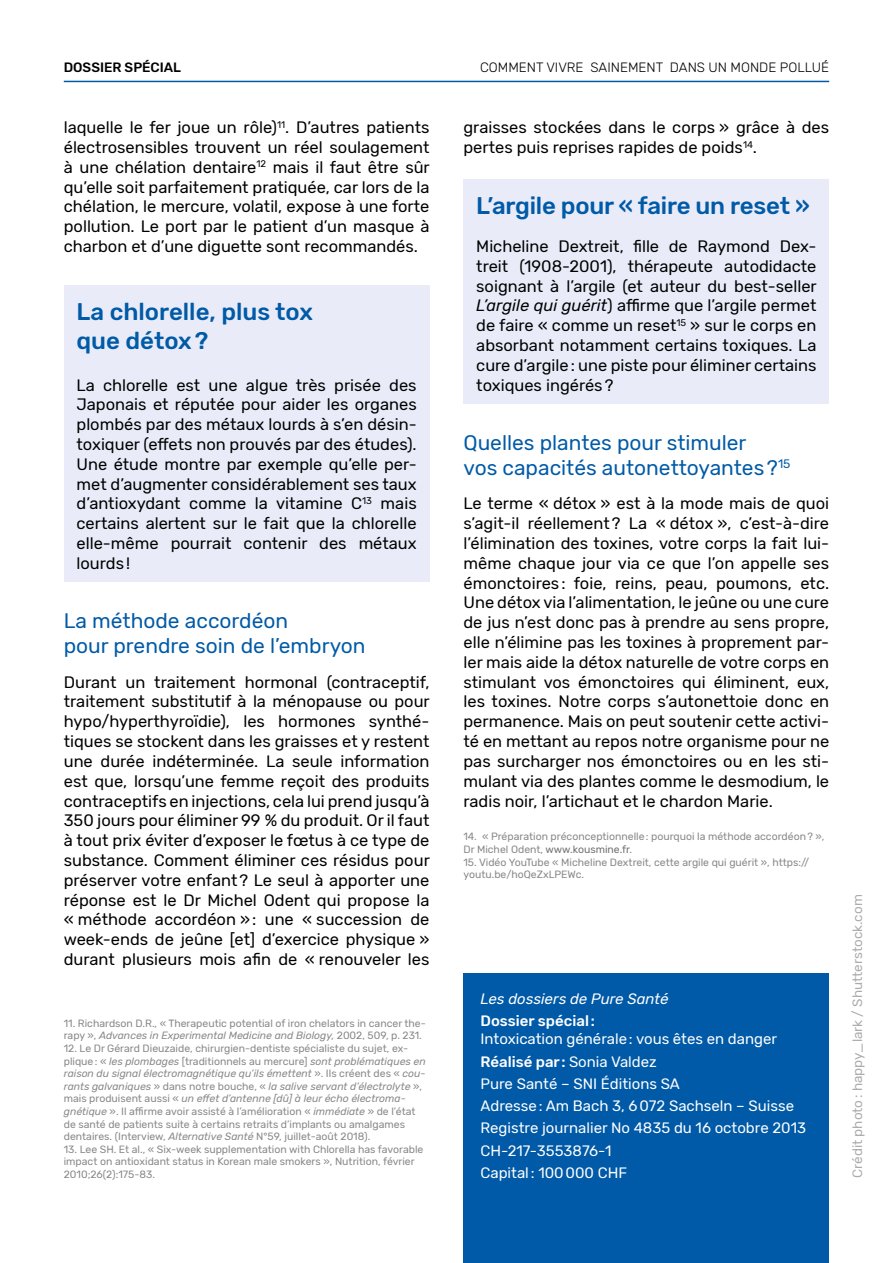
<style>
.page{position:relative;width:893px;height:1263px;background:#fff}
.page>*{position:absolute;margin:0;border:0;box-sizing:border-box;transform-origin:0 0}
.t1{font:500 24px/28.8px "Rubik";letter-spacing:-.01em;color:#005aa7}
.t2{font:21px/25.2px "Rubik";color:#005aa7}
.t3{font:16.5px/19.8px "Rubik";color:#000;text-align:justify}
.t4{font:15px/22.2px "Rubik";color:#fff}
.t5{font:italic 15px "Rubik";color:#fff}
.t6{font:500 15px "Rubik";color:#fff}
.t7{font:13.5px "Rubik";color:#878787}
.t8{font:300 13.5px "Rubik";color:#000}
.t9{font:500 13.5px "Rubik";color:#000}
.t10{font:10.5px/12.6px "Rubik";color:#878787}
.s1{font-style:italic}
.s2{color:#706f6f}
.s3{font-weight:500}
</style>
<div class="page">
<div style="left:463px;top:973px;width:366px;height:290px;background:#005aa7"></div>
<hr style="left:64px;top:81px;width:765px;height:1px;background:#005aa7">
<div style="left:64px;top:285px;width:365px;height:297px;background:#e9ecf8"></div>
<div style="left:463px;top:179px;width:366px;height:224px;background:#e9ecf8"></div>
<p class="t9" style="left:64px;top:60px;width:119px">DOSSIER SPÉCIAL</p>
<p class="t8" style="left:480px;top:60px;width:351px">COMMENT VIVRE SAINEMENT DANS UN MONDE POLLUÉ</p>
<p class="t3" style="left:64px;top:118px;width:368px">laquelle le fer joue un rôle)<sup>11</sup>. D’autres patients électrosensibles trouvent un réel soulagement à une chélation dentaire<sup>12</sup> mais il faut être sûr qu’elle soit parfaitement pratiquée, car lors de la chélation, le mercure, volatil, expose à une forte pollution. Le port par le patient d’un masque à charbon et d’une diguette sont recommandés.</p>
<h1 class="t1" style="left:77px;top:298px;width:238px">La chlorelle, plus tox que détox?</h1>
<p class="t3" style="left:77px;top:375px;width:342px">La chlorelle est une algue très prisée des Japonais et réputée pour aider les organes plombés par des métaux lourds à s’en désin&shy;toxiquer (effets non prouvés par des études).<br>Une étude montre par exemple qu’elle per&shy;met d’augmenter considérablement ses taux d’antioxydant comme la vitamine C<sup>13</sup> mais certains alertent sur le fait que la chlorelle elle-même pourrait contenir des métaux lourds!</p>
<p class="t2" style="left:64px;top:609px;width:303px">La méthode accordéon<br>pour prendre soin de l’embryon</p>
<p class="t3" style="left:64px;top:672px;width:368px">Durant un traitement hormonal (contraceptif, traitement substitutif à la ménopause ou pour hypo/hyperthyroïdie), les hormones synthé&shy;tiques se stockent dans les graisses et y restent une durée indéterminée. La seule information est que, lorsqu’une femme reçoit des produits contraceptifs en injections, cela lui prend jusqu’à 350 jours pour éliminer 99 % du produit. Or il faut à tout prix éviter d’exposer le fœtus à ce type de substance. Comment éliminer ces résidus pour préserver votre enfant? Le seul à apporter une réponse est le Dr Michel Odent qui propose la « méthode accordéon »: une « succession de week-ends de jeûne [et] d’exercice physique » durant plusieurs mois afin de « renouveler les</p>
<p class="t10" style="left:64px;top:1017px;width:363px">11. Richardson D.R., « Therapeutic potential of iron chelators in cancer the&shy;rapy », <span class="s1">Advances in Experimental Medicine and Biology,</span> 2002, 509, p. 231.</p>
<p class="t10" style="left:64px;top:1042px;width:363px">12. Le Dr Gérard Dieuzaide, chirurgien-dentiste spécialiste du sujet, ex&shy;plique: « <span class="s1">les plombages</span> [traditionnels au mercure] <span class="s1">sont problématiques en raison du signal électromagnétique qu’ils émettent</span> ». Ils créent des « <span class="s1">cou&shy;rants galvaniques</span> » dans notre bouche, « <span class="s1">la salive servant d’électrolyte</span> », mais produisent aussi « <span class="s1">un effet d’antenne [dû] à leur écho électroma&shy;gnétique</span> ». Il affirme avoir assisté à l’amélioration « <span class="s1">immédiate</span> » de l’état de santé de patients suite à certains retraits d’implants ou amalgames dentaires. (Interview, <span class="s1">Alternative Santé</span> N°59, juillet-août 2018).</p>
<p class="t10" style="left:64px;top:1143px;width:361px">13. Lee SH. Et al., « Six-week supplementation with Chlorella has favorable impact on antioxidant status in Korean male smokers », Nutrition, février<br>2010;26(2):175-83.</p>
<p class="t3" style="left:463px;top:118px;width:367px">graisses stockées dans le corps » grâce à des pertes puis reprises rapides de poids<sup>14</sup>.</p>
<h1 class="t1" style="left:476px;top:192px;width:335px">L’argile pour « faire un reset »</h1>
<p class="t3" style="left:476px;top:237px;width:342px">Micheline Dextreit, fille de Raymond Dex&shy;treit (1908-2001), thérapeute autodidacte soignant à l’argile (et auteur du best-seller <span class="s1">L’argile qui guérit</span>) affirme que l’argile permet de faire « comme un reset<sup>15</sup> » sur le corps en absorbant notamment certains toxiques. La cure d’argile: une piste pour éliminer certains toxiques ingérés?</p>
<p class="t2" style="left:463px;top:431px;width:328px">Quelles plantes pour stimuler<br>vos capacités autonettoyantes?<sup>15</sup></p>
<p class="t3" style="left:463px;top:494px;width:367px">Le terme « détox » est à la mode mais de quoi s’agit-il réellement? La « détox », c’est-à-dire l’élimination des toxines, votre corps la fait lui&shy;même chaque jour via ce que l’on appelle ses émonctoires: foie, reins, peau, poumons, etc.<br>Une détox via l’alimentation, le jeûne ou une cure de jus n’est donc pas à prendre au sens propre, elle n’élimine pas les toxines à proprement par&shy;ler mais aide la détox naturelle de votre corps en stimulant vos émonctoires qui éliminent, eux, les toxines. Notre corps s’autonettoie donc en permanence. Mais on peut soutenir cette activi&shy;té en mettant au repos notre organisme pour ne pas surcharger nos émonctoires ou en les sti&shy;mulant via des plantes comme le desmodium, le radis noir, l’artichaut et le chardon Marie.</p>
<p class="t10" style="left:463px;top:831px;width:362px">14. « Préparation préconceptionnelle: pourquoi la méthode accordéon? »,<br>Dr Michel Odent, <span class="s2">www.kousmine.fr</span>.</p>
<p class="t10" style="left:463px;top:856px;width:347px">15. Vidéo YouTube « Micheline Dextreit, cette argile qui guérit », https:// youtu.be/hoQeZxLPEWc.</p>
<p class="t5" style="left:480px;top:991px;width:189px">Les dossiers de Pure Santé</p>
<p class="t6" style="left:480px;top:1012px;width:116px">Dossier spécial:</p>
<p class="t4" style="left:480px;top:1028px;width:327px">Intoxication générale: vous êtes en danger<br><span class="s3">Réalisé par:</span> Sonia Valdez<br>Pure Santé – SNI Éditions SA<br>Adresse: Am Bach 3, 6072 Sachseln – Suisse<br>Registre journalier No 4835 du 16 octobre 2013<br>CH-217-3553876-1<br>Capital: 100000 CHF</p>
<p class="t7" style="left:850px;top:1178px;width:285px;rotate:-90deg">Crédit photo: happy_lark / Shutterstock.com</p>
</div>
